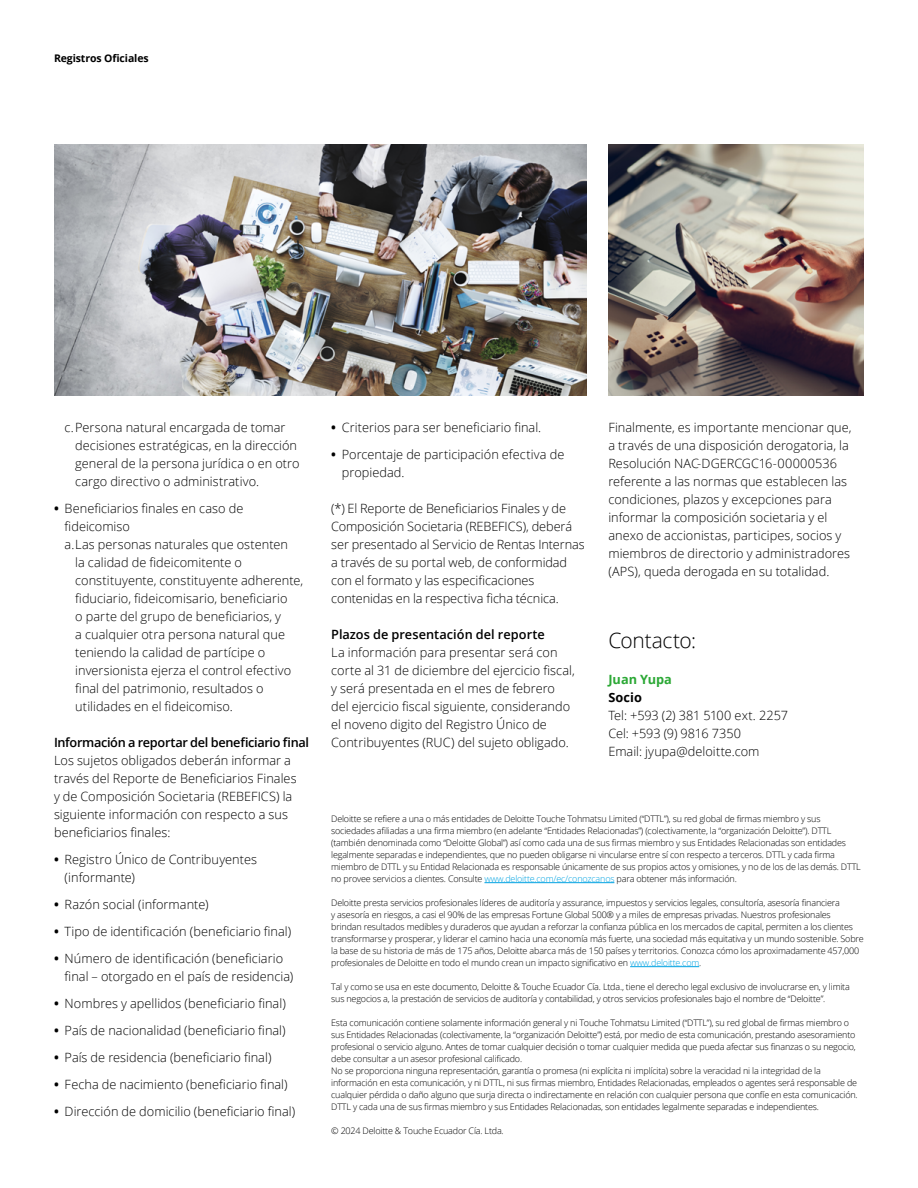
<style>
.page{position:relative;width:918px;height:1188px;background:#fff}
.page>*{position:absolute;margin:0;border:0;box-sizing:border-box;transform-origin:0 0}
.t1{font:300 21px "Open Sans";letter-spacing:-.015em;color:#000}
.t2{font:300 12.75px/18px "Open Sans";color:#000}
.t3{font:600 12.75px "Open Sans";letter-spacing:-.015em;color:#000}
.t4{font:600 12.75px "Open Sans";letter-spacing:.005em;color:#000}
.t5{font:700 12.75px "Open Sans";color:#2ba835}
.t6{font:700 12.75px "Open Sans";letter-spacing:.005em;color:#000}
.t7{font:700 10.5px "Open Sans";letter-spacing:-.01em;color:#000}
.t8{font:300 9px/12px "Open Sans";letter-spacing:-.02em;color:#000}
.s1{font-weight:700}
.s2{color:#00a3e2}
</style>
<div class="page">
<img style="left:608px;top:144px;width:256px;height:252px">
<img style="left:54px;top:144px;width:533px;height:252px">
<hr style="left:484px;top:882px;width:130px;height:1px;background:#00a3e2">
<hr style="left:630px;top:966px;width:69px;height:1px;background:#00a3e2">
<p class="t7" style="left:54px;top:51px;width:96px">Registros Oficiales</p>
<h2 class="t2" style="left:75px;top:418px;width:226px;text-indent:-11px">c.Persona natural encargada de tomar decisiones estratégicas, en la dirección general de la persona jurídica o en otro cargo directivo o administrativo.</h2>
<h2 class="t2" style="left:54px;top:499px;width:191px"><span class="s1">•</span> Beneficiarios finales en caso de</h2>
<h2 class="t2" style="left:65px;top:517px;width:67px">fideicomiso</h2>
<h2 class="t2" style="left:65px;top:535px;width:225px">a.Las personas naturales que ostenten</h2>
<h2 class="t2" style="left:75px;top:553px;width:168px">la calidad de fideicomitente o</h2>
<h2 class="t2" style="left:75px;top:571px;width:230px">constituyente, constituyente adherente,</h2>
<h2 class="t2" style="left:75px;top:589px;width:214px">fiduciario, fideicomisario, beneficiario</h2>
<h2 class="t2" style="left:75px;top:607px;width:207px">o parte del grupo de beneficiarios, y</h2>
<h2 class="t2" style="left:75px;top:625px;width:211px">a cualquier otra persona natural que</h2>
<h2 class="t2" style="left:75px;top:643px;width:192px">teniendo la calidad de partícipe o</h2>
<h2 class="t2" style="left:75px;top:661px;width:217px">inversionista ejerza el control efectivo</h2>
<h2 class="t2" style="left:75px;top:679px;width:190px">final del patrimonio, resultados o</h2>
<h2 class="t2" style="left:75px;top:697px;width:159px">utilidades en el fideicomiso.</h2>
<h2 class="t3" style="left:54px;top:734px;width:257px">Información a reportar del beneficiario final</h2>
<h2 class="t2" style="left:54px;top:751px;width:244px">Los sujetos obligados deberán informar a través del Reporte de Beneficiarios Finales y de Composición Societaria (REBEFICS) la siguiente información con respecto a sus beneficiarios finales:</h2>
<h2 class="t2" style="left:65px;top:850px;width:194px;text-indent:-11px"><span class="s1">•</span> Registro Único de Contribuyentes (informante)</h2>
<h2 class="t2" style="left:54px;top:895px;width:156px"><span class="s1">•</span> Razón social (informante)</h2>
<h2 class="t2" style="left:54px;top:922px;width:239px"><span class="s1">•</span> Tipo de identificación (beneficiario final)</h2>
<h2 class="t2" style="left:65px;top:949px;width:230px;text-indent:-11px"><span class="s1">•</span> Número de identificación (beneficiario final – otorgado en el país de residencia)</h2>
<h2 class="t2" style="left:54px;top:994px;width:233px"><span class="s1">•</span> Nombres y apellidos (beneficiario final)</h2>
<h2 class="t2" style="left:54px;top:1021px;width:233px"><span class="s1">•</span> País de nacionalidad (beneficiario final)</h2>
<h2 class="t2" style="left:54px;top:1048px;width:219px"><span class="s1">•</span> País de residencia (beneficiario final)</h2>
<h2 class="t2" style="left:54px;top:1075px;width:235px"><span class="s1">•</span> Fecha de nacimiento (beneficiario final)</h2>
<h2 class="t2" style="left:54px;top:1102px;width:243px"><span class="s1">•</span> Dirección de domicilio (beneficiario final)</h2>
<h2 class="t2" style="left:331px;top:418px;width:212px"><span class="s1">•</span> Criterios para ser beneficiario final.</h2>
<h2 class="t2" style="left:342px;top:445px;width:224px;text-indent:-11px"><span class="s1">•</span> Porcentaje de participación efectiva de propiedad.</h2>
<p class="t2" style="left:331px;top:499px;width:255px">(*) El Reporte de Beneficiarios Finales y de Composición Societaria (REBEFICS), deberá ser presentado al Servicio de Rentas Internas a través de su portal web, de conformidad con el formato y las especificaciones contenidas en la respectiva ficha técnica.</p>
<h2 class="t4" style="left:331px;top:626px;width:215px">Plazos de presentación del reporte</h2>
<p class="t2" style="left:331px;top:643px;width:245px">La información para presentar será con corte al 31 de diciembre del ejercicio fiscal, y será presentada en el mes de febrero del ejercicio fiscal siguiente, considerando el noveno digito del Registro Único de Contribuyentes (RUC) del sujeto obligado.</p>
<p class="t2" style="left:608px;top:418px;width:245px">Finalmente, es importante mencionar que, a través de una disposición derogatoria, la Resolución NAC-DGERCGC16-00000536 referente a las normas que establecen las condiciones, plazos y excepciones para informar la composición societaria y el anexo de accionistas, participes, socios y miembros de directorio y administradores (APS), queda derogada en su totalidad.</p>
<h1 class="t1" style="left:608px;top:626px;width:89px">Contacto:</h1>
<h2 class="t5" style="left:608px;top:671px;width:65px">Juan Yupa</h2>
<h2 class="t6" style="left:608px;top:689px;width:35px">Socio</h2>
<h2 class="t2" style="left:608px;top:706px;width:181px">Tel: +593 (2) 381 5100 ext. 2257<br>Cel: +593 (9) 9816 7350<br>Email: jyupa@deloitte.com</h2>
<p class="t8" style="left:331px;top:812px;width:531px">Deloitte se refiere a una o más entidades de Deloitte Touche Tohmatsu Limited (“DTTL”), su red global de firmas miembro y sus sociedades afiliadas a una firma miembro (en adelante “Entidades Relacionadas”) (colectivamente, la “organización Deloitte”). DTTL (también denominada como “Deloitte Global”) así como cada una de sus firmas miembro y sus Entidades Relacionadas son entidades legalmente separadas e independientes, que no pueden obligarse ni vincularse entre sí con respecto a terceros. DTTL y cada firma miembro de DTTL y su Entidad Relacionada es responsable únicamente de sus propios actos y omisiones, y no de los de las demás. DTTL no provee servicios a clientes. Consulte <span class="s2">www.deloitte.com/ec/conozcanos</span> para obtener más información.</p>
<p class="t8" style="left:331px;top:896px;width:534px">Deloitte presta servicios profesionales líderes de auditoría y assurance, impuestos y servicios legales, consultoría, asesoría financiera<br>y asesoría en riesgos, a casi el 90% de las empresas Fortune Global 500® y a miles de empresas privadas. Nuestros profesionales<br>brindan resultados medibles y duraderos que ayudan a reforzar la confianza pública en los mercados de capital, permiten a los clientes transformarse y prosperar, y liderar el camino hacia una economía más fuerte, una sociedad más equitativa y un mundo sostenible. Sobre la base de su historia de más de 175 años, Deloitte abarca más de 150 países y territorios. Conozca cómo los aproximadamente 457,000 profesionales de Deloitte en todo el mundo crean un impacto significativo en <span class="s2">www.deloitte.com</span>.</p>
<p class="t8" style="left:331px;top:980px;width:520px">Tal y como se usa en este documento, Deloitte &amp; Touche Ecuador Cía. Ltda., tiene el derecho legal exclusivo de involucrarse en, y limita sus negocios a, la prestación de servicios de auditoría y contabilidad, y otros servicios profesionales bajo el nombre de “Deloitte”.</p>
<p class="t8" style="left:331px;top:1016px;width:528px">Esta comunicación contiene solamente información general y ni Touche Tohmatsu Limited (“DTTL”), su red global de firmas miembro o sus Entidades Relacionadas (colectivamente, la “organización Deloitte”) está, por medio de esta comunicación, prestando asesoramiento profesional o servicio alguno. Antes de tomar cualquier decisión o tomar cualquier medida que pueda afectar sus finanzas o su negocio, debe consultar a un asesor profesional calificado.<br>No se proporciona ninguna representación, garantía o promesa (ni explícita ni implícita) sobre la veracidad ni la integridad de la información en esta comunicación, y ni DTTL, ni sus firmas miembro, Entidades Relacionadas, empleados o agentes será responsable de cualquier pérdida o daño alguno que surja directa o indirectamente en relación con cualquier persona que confíe en esta comunicación.<br>DTTL y cada una de sus firmas miembro y sus Entidades Relacionadas, son entidades legalmente separadas e independientes.</p>
<p class="t8" style="left:331px;top:1124px;width:174px">© 2024 Deloitte &amp; Touche Ecuador Cía. Ltda.</p>
</div>
